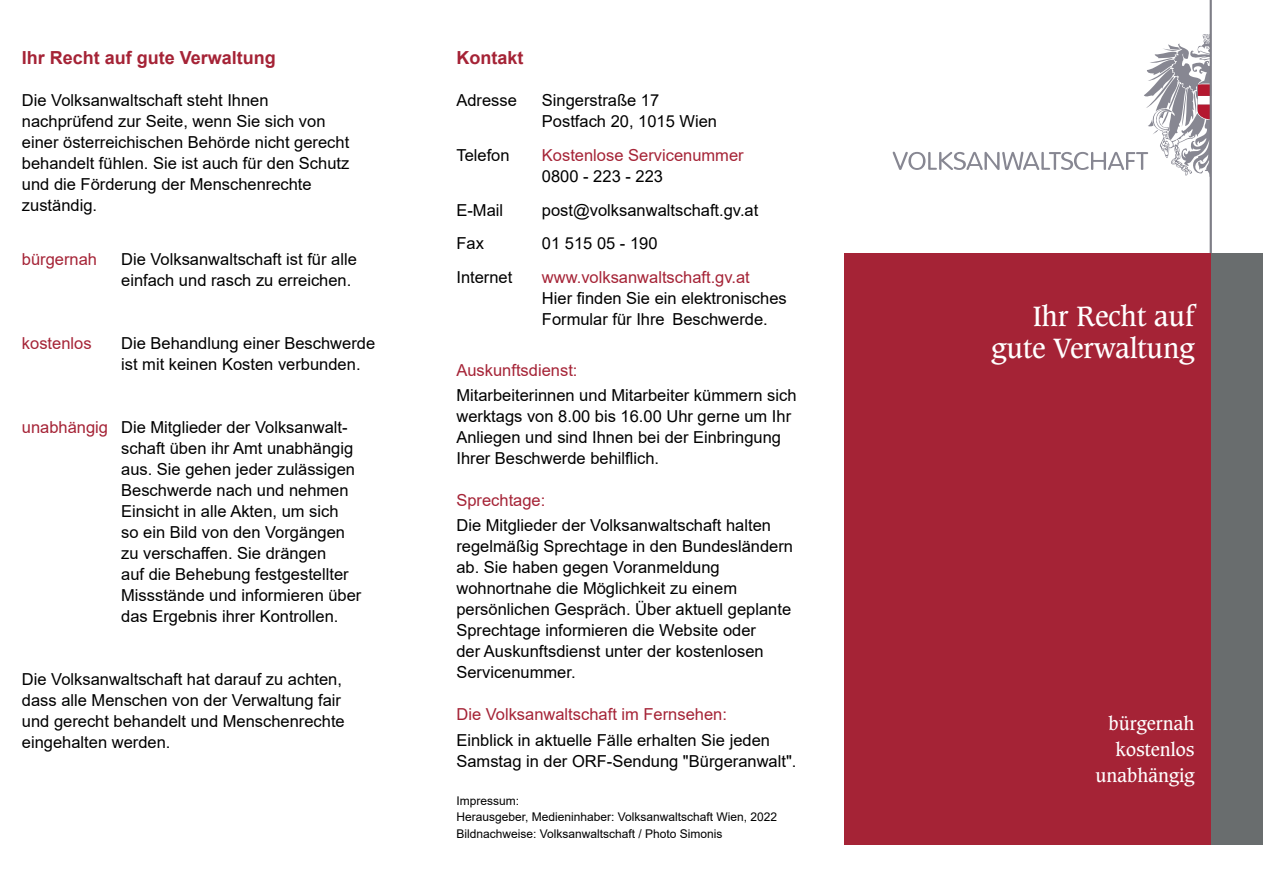
<style>
.page{position:relative;width:1263px;height:893px;background:#fff}
.page>*{position:absolute;margin:0;border:0;box-sizing:border-box;transform-origin:0 0}
.Titel{font:27px "Caxton Std";color:#fff}
.Überschrift1{font:700 18px "Arial";color:#a52336}
.t1{font:18px "Caxton Std";color:#fff}
.Fliesstext_2{font:16.5px/21px "Arial";color:#000}
.Fliesstext{font:16.5px/21px "Arial";color:#000}
.Fliesstext-2{font:16.5px "Arial";color:#a52336}
.Überschrift_2{font:16.5px "Arial";color:#a52336}
.Fliesstext-3{font:12px "Arial";color:#000}
</style>
<div class="page">
<div style="left:844px;top:253px;width:366px;height:592px;background:#a52336"></div>
<div style="left:1212px;top:253px;width:51px;height:592px;background:#696d6e"></div>
<svg style="left:893px;top:34px;width:317px;height:143px"></svg>
<hr style="left:1210px;top:0;width:1px;height:253px;background:#7e7e86">
<p class="Überschrift1" style="left:22px;top:45px;width:256px">Ihr Recht auf gute Verwaltung</p>
<p class="Fliesstext_2" style="left:22px;top:90px;width:329px">Die Volksanwaltschaft steht Ihnen nachprüfend zur Seite, wenn Sie sich von einer österreichischen Behörde nicht gerecht behandelt fühlen. Sie ist auch für den Schutz und die Förderung der Menschenrechte zuständig.</p>
<p class="Fliesstext-2" style="left:22px;top:248px;width:77px">bürgernah</p>
<p class="Fliesstext_2" style="left:121px;top:249px;width:237px">Die Volksanwaltschaft ist für alle einfach und rasch zu erreichen.</p>
<p class="Fliesstext-2" style="left:22px;top:332px;width:71px">kostenlos</p>
<p class="Fliesstext_2" style="left:121px;top:333px;width:256px">Die Behandlung einer Beschwerde ist mit keinen Kosten verbunden.</p>
<p class="Fliesstext-2" style="left:22px;top:416px;width:88px">unabhängig</p>
<p class="Fliesstext_2" style="left:121px;top:417px;width:242px">Die Mitglieder der Volksanwalt&shy;schaft üben ihr Amt unabhängig aus. Sie gehen jeder zulässigen<br>Beschwerde nach und nehmen<br>Einsicht in alle Akten, um sich<br>so ein Bild von den Vorgängen zu verschaffen. Sie drängen<br>auf die Behebung festgestellter<br>Missstände und informieren über das Ergebnis ihrer Kontrollen.</p>
<p class="Fliesstext_2" style="left:22px;top:669px;width:324px">Die Volksanwaltschaft hat darauf zu achten, dass alle Menschen von der Verwaltung fair und gerecht behandelt und Menschenrechte eingehalten werden.</p>
<p class="Überschrift1" style="left:456px;top:45px;width:68px">Kontakt</p>
<p class="Fliesstext" style="left:456px;top:90px;width:62px">Adresse</p>
<p class="Fliesstext" style="left:542px;top:90px;width:119px">Singerstraße 17</p>
<p class="Fliesstext" style="left:542px;top:111px;width:177px">Postfach 20, 1015 Wien</p>
<p class="Fliesstext" style="left:456px;top:144px;width:55px">Telefon</p>
<p class="Fliesstext-2" style="left:542px;top:144px;width:203px">Kostenlose Servicenummer</p>
<p class="Fliesstext" style="left:542px;top:165px;width:123px">0800 - 223 - 223</p>
<p class="Fliesstext" style="left:456px;top:199px;width:48px">E-Mail</p>
<p class="Fliesstext" style="left:542px;top:199px;width:218px">post@volksanwaltschaft.gv.at</p>
<p class="Fliesstext" style="left:456px;top:233px;width:29px">Fax</p>
<p class="Fliesstext" style="left:542px;top:233px;width:117px">01 515 05 - 190</p>
<p class="Fliesstext" style="left:456px;top:267px;width:57px">Internet</p>
<p class="Fliesstext-2" style="left:542px;top:266px;width:209px">www.volksanwaltschaft.gv.at</p>
<p class="Fliesstext" style="left:542px;top:288px;width:246px">Hier finden Sie ein elektronisches<br>Formular für Ihre Beschwerde.</p>
<p class="Überschrift_2" style="left:456px;top:359px;width:123px">Auskunftsdienst:</p>
<p class="Fliesstext_2" style="left:456px;top:385px;width:342px">Mitarbeiterinnen und Mitarbeiter kümmern sich werktags von 8.00 bis 16.00 Uhr gerne um Ihr Anliegen und sind Ihnen bei der Einbringung Ihrer Beschwerde behilflich.</p>
<p class="Überschrift_2" style="left:456px;top:489px;width:90px">Sprechtage:</p>
<p class="Fliesstext_2" style="left:456px;top:515px;width:338px">Die Mitglieder der Volksanwaltschaft halten regelmäßig Sprechtage in den Bundesländern ab. Sie haben gegen Voranmeldung wohnortnahe die Möglichkeit zu einem persönlichen Gespräch. Über aktuell geplante Sprechtage informieren die Website oder<br>der Auskunftsdienst unter der kostenlosen Servicenummer.</p>
<p class="Überschrift_2" style="left:456px;top:703px;width:272px">Die Volksanwaltschaft im Fernsehen:</p>
<p class="Fliesstext" style="left:456px;top:729px;width:342px">Einblick in aktuelle Fälle erhalten Sie jeden<br>Samstag in der ORF-Sendung "Bürgeranwalt".</p>
<p class="Fliesstext-3" style="left:456px;top:792px;width:64px">Impressum:</p>
<p class="Fliesstext-3" style="left:456px;top:809px;width:322px">Herausgeber, Medieninhaber: Volksanwaltschaft Wien, 2022</p>
<p class="Fliesstext-3" style="left:456px;top:825px;width:268px">Bildnachweise: Volksanwaltschaft / Photo Simonis</p>
<p class="Titel" style="left:1033px;top:300px;width:163px">Ihr Recht auf</p>
<p class="Titel" style="left:991px;top:332px;width:205px">gute Verwaltung</p>
<p class="t1" style="left:1108px;top:712px;width:88px">bürgernah</p>
<p class="t1" style="left:1115px;top:738px;width:81px">kostenlos</p>
<p class="t1" style="left:1095px;top:764px;width:101px">unabhängig</p>
</div>
